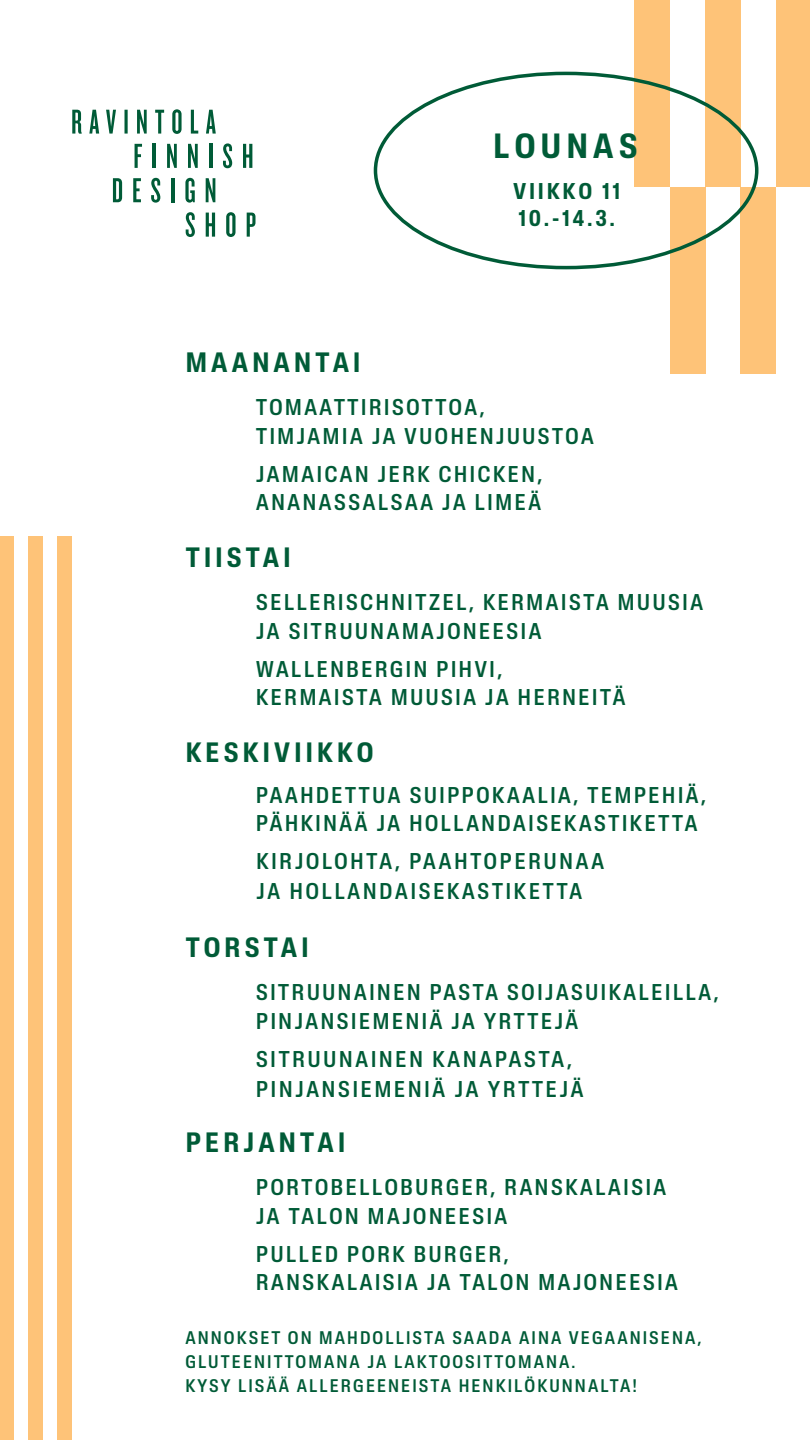
<style>
.page{position:relative;width:810px;height:1440px;background:#fff}
.page>*{position:absolute;margin:0;border:0;box-sizing:border-box;transform-origin:0 0}
.t1{font:700 34.5px "FDS Campus";letter-spacing:.08em;color:#005b37}
.t2{font:700 27.6px "FDS Campus";letter-spacing:.08em;color:#005b37}
.instamenun_leipis{font:500 22.5px/28.5px "FDS Campus";letter-spacing:.03em;color:#005b37}
.t3{font:700 22.5px/27px "FDS Campus";letter-spacing:.06em;color:#005b37}
.instamenun_leipis-2{font:500 18px/24px "FDS Campus";letter-spacing:.04em;color:#005b37}
</style>
<div class="page">
<div style="left:776px;top:0;width:34px;height:187px;background:#fec378"></div>
<div style="left:705px;top:0;width:36px;height:187px;background:#fec378"></div>
<div style="left:634px;top:0;width:36px;height:187px;background:#fec378"></div>
<div style="left:740px;top:187px;width:36px;height:187px;background:#fec378"></div>
<div style="left:670px;top:187px;width:35px;height:187px;background:#fec378"></div>
<div style="left:29px;top:537px;width:14px;height:903px;background:#fec378"></div>
<div style="left:0;top:537px;width:14px;height:903px;background:#fec378"></div>
<div style="left:58px;top:537px;width:14px;height:903px;background:#fec378"></div>
<svg style="left:135px;top:144px;width:7px;height:24px"></svg>
<hr style="left:153px;top:144px;width:3px;height:24px;background:#005b37">
<svg style="left:167px;top:144px;width:10px;height:24px"></svg>
<svg style="left:188px;top:144px;width:10px;height:24px"></svg>
<hr style="left:209px;top:144px;width:3px;height:24px;background:#005b37">
<svg style="left:223px;top:143px;width:9px;height:25px"></svg>
<svg style="left:243px;top:144px;width:9px;height:24px"></svg>
<svg style="left:113px;top:178px;width:9px;height:24px"></svg>
<svg style="left:133px;top:178px;width:8px;height:24px"></svg>
<svg style="left:151px;top:178px;width:9px;height:25px"></svg>
<hr style="left:171px;top:178px;width:3px;height:24px;background:#005b37">
<svg style="left:185px;top:178px;width:10px;height:25px"></svg>
<svg style="left:206px;top:178px;width:9px;height:24px"></svg>
<svg style="left:186px;top:212px;width:9px;height:25px"></svg>
<svg style="left:206px;top:213px;width:9px;height:24px"></svg>
<svg style="left:226px;top:212px;width:10px;height:25px"></svg>
<svg style="left:247px;top:213px;width:9px;height:24px"></svg>
<svg style="left:72px;top:109px;width:144px;height:25px"></svg>
<p class="t2" style="left:185px;top:346px;width:178px">MAANANTAI</p>
<p class="t1" style="left:492px;top:126px;width:148px">LOUNAS</p>
<p class="t3" style="left:513px;top:178px;width:110px">VIIKKO 11<br>10.-14.3.</p>
<p class="instamenun_leipis" style="left:255px;top:394px;width:341px">TOMAATTIRISOTTOA,<br>TIMJAMIA JA VUOHENJUUSTOA</p>
<p class="instamenun_leipis" style="left:255px;top:460px;width:290px">JAMAICAN JERK CHICKEN,<br>ANANASSALSAA JA LIMEÄ</p>
<p class="t2" style="left:185px;top:541px;width:108px">TIISTAI</p>
<p class="instamenun_leipis" style="left:255px;top:589px;width:450px">SELLERISCHNITZEL, KERMAISTA MUUSIA<br>JA SITRUUNAMAJONEESIA</p>
<p class="instamenun_leipis" style="left:255px;top:655px;width:373px">WALLENBERGIN PIHVI,<br>KERMAISTA MUUSIA JA HERNEITÄ</p>
<p class="t2" style="left:185px;top:736px;width:191px">KESKIVIIKKO</p>
<p class="instamenun_leipis" style="left:255px;top:781px;width:453px">PAAHDETTUA SUIPPOKAALIA, TEMPEHIÄ,</p>
<p class="instamenun_leipis" style="left:255px;top:809px;width:445px">PÄHKINÄÄ JA HOLLANDAISEKASTIKETTA</p>
<p class="instamenun_leipis" style="left:256px;top:847px;width:351px">KIRJOLOHTA, PAAHTOPERUNAA</p>
<p class="instamenun_leipis" style="left:256px;top:877px;width:329px">JA HOLLANDAISEKASTIKETTA</p>
<p class="t2" style="left:185px;top:931px;width:127px">TORSTAI</p>
<p class="instamenun_leipis" style="left:255px;top:979px;width:466px">SITRUUNAINEN PASTA SOIJASUIKALEILLA,</p>
<p class="instamenun_leipis" style="left:255px;top:1007px;width:325px">PINJANSIEMENIÄ JA YRTTEJÄ</p>
<p class="instamenun_leipis" style="left:255px;top:1045px;width:319px">SITRUUNAINEN KANAPASTA,</p>
<p class="instamenun_leipis" style="left:255px;top:1075px;width:331px">PINJANSIEMENIÄ JA YRTTEJÄ</p>
<p class="t2" style="left:185px;top:1126px;width:163px">PERJANTAI</p>
<p class="instamenun_leipis" style="left:255px;top:1174px;width:414px">PORTOBELLOBURGER, RANSKALAISIA<br>JA TALON MAJONEESIA</p>
<p class="instamenun_leipis" style="left:255px;top:1240px;width:425px">PULLED PORK BURGER,<br>RANSKALAISIA JA TALON MAJONEESIA</p>
<p class="instamenun_leipis-2" style="left:185px;top:1326px;width:519px">ANNOKSET ON MAHDOLLISTA SAADA AINA VEGAANISENA,<br>GLUTEENITTOMANA JA LAKTOOSITTOMANA.</p>
<p class="instamenun_leipis-2" style="left:185px;top:1374px;width:455px">KYSY LISÄÄ ALLERGEENEISTA HENKILÖKUNNALTA!</p>
</div>
